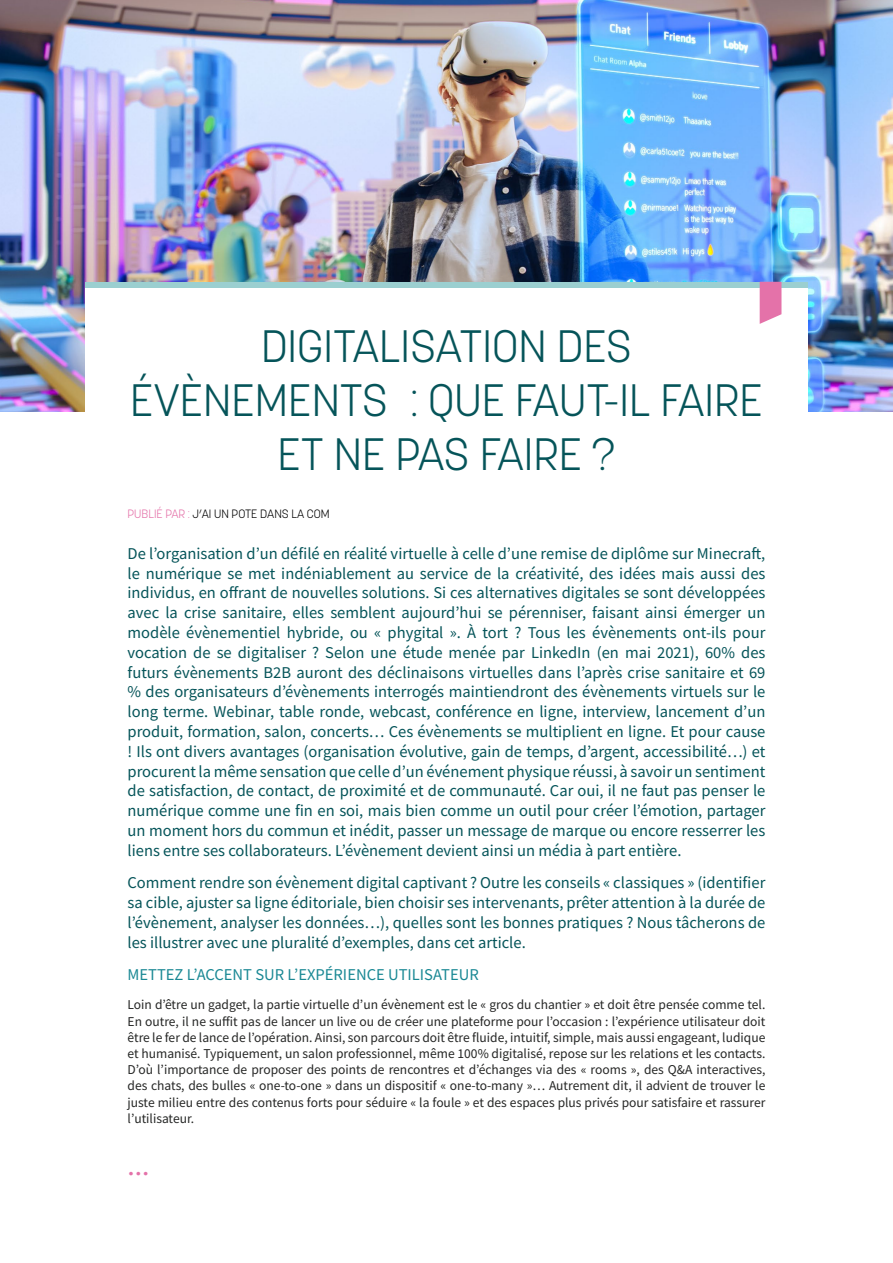
<style>
.page{position:relative;width:893px;height:1263px;background:#fff}
.page>*{position:absolute;margin:0;border:0;box-sizing:border-box;transform-origin:0 0}
.t1{font:300 45px/54px "Korolev";color:#055459;text-align:center}
.t2{font:16.5px/19.8px "Source Sans Pro";color:#055459;text-align:justify}
.t3{font:16.5px "Source Sans Pro";color:#198894}
.t4{font:13.5px/16.2px "Source Sans Pro";color:#252625;text-align:justify}
.t5{font:300 12px "Korolev";color:#000}
.t6{font:12px "Century Gothic";color:#e472a9}
.s1{color:#e472a9}
</style>
<div class="page">
<img style="left:0;top:0;width:893px;height:412px">
<div style="left:85px;top:286px;width:723px;height:184px;background:#fff"></div>
<div style="left:85px;top:282px;width:723px;height:5px;background:#9bcfd0"></div>
<svg style="left:760px;top:282px;width:21px;height:42px"></svg>
<h1 class="t1" style="left:130px;top:319px;width:634px">DIGITALISATION DES<br>ÉVÈNEMENTS : QUE FAUT-IL FAIRE<br>ET NE PAS FAIRE ?</h1>
<p class="t5" style="left:128px;top:506px;width:204px"><span class="s1">PUBLIÉ PAR :</span> J’AI UN POTE DANS LA COM</p>
<p class="t2" style="left:128px;top:543px;width:639px">De l’organisation d’un défilé en réalité virtuelle à celle d’une remise de diplôme sur Minecraft, le numérique se met indéniablement au service de la créativité, des idées mais aussi des individus, en offrant de nouvelles solutions. Si ces alternatives digitales se sont développées avec la crise sanitaire, elles semblent aujourd’hui se pérenniser, faisant ainsi émerger un modèle évènementiel hybride, ou « phygital ». À tort ? Tous les évènements ont-ils pour vocation de se digitaliser ? Selon une étude menée par LinkedIn (en mai 2021), 60% des futurs évènements B2B auront des déclinaisons virtuelles dans l’après crise sanitaire et 69 % des organisateurs d’évènements interrogés maintiendront des évènements virtuels sur le long terme. Webinar, table ronde, webcast, conférence en ligne, interview, lancement d’un produit, formation, salon, concerts… Ces évènements se multiplient en ligne. Et pour cause ! Ils ont divers avantages (organisation évolutive, gain de temps, d’argent, accessibilité…) et procurent la même sensation que celle d’un événement physique réussi, à savoir un sentiment de satisfaction, de contact, de proximité et de communauté. Car oui, il ne faut pas penser le numérique comme une fin en soi, mais bien comme un outil pour créer l’émotion, partager un moment hors du commun et inédit, passer un message de marque ou encore resserrer les liens entre ses collaborateurs. L’évènement devient ainsi un média à part entière.</p>
<p class="t2" style="left:128px;top:873px;width:639px">Comment rendre son évènement digital captivant ? Outre les conseils « classiques » (identifier sa cible, ajuster sa ligne éditoriale, bien choisir ses intervenants, prêter attention à la durée de l’évènement, analyser les données…), quelles sont les bonnes pratiques ? Nous tâcherons de les illustrer avec une pluralité d’exemples, dans cet article.</p>
<p class="t3" style="left:128px;top:964px;width:353px">METTEZ L’ACCENT SUR L’EXPÉRIENCE UTILISATEUR</p>
<p class="t4" style="left:128px;top:997px;width:639px">Loin d’être un gadget, la partie virtuelle d’un évènement est le « gros du chantier » et doit être pensée comme tel.<br>En outre, il ne suffit pas de lancer un live ou de créer une plateforme pour l’occasion : l’expérience utilisateur doit être le fer de lance de l’opération. Ainsi, son parcours doit être fluide, intuitif, simple, mais aussi engageant, ludique et humanisé. Typiquement, un salon professionnel, même 100% digitalisé, repose sur les relations et les contacts.<br>D’où l’importance de proposer des points de rencontres et d’échanges via des « rooms », des Q&amp;A interactives, des chats, des bulles « one-to-one » dans un dispositif « one-to-many »… Autrement dit, il advient de trouver le juste milieu entre des contenus forts pour séduire « la foule » et des espaces plus privés pour satisfaire et rassurer l’utilisateur.</p>
<p class="t6" style="left:128px;top:1165px;width:23px">•••</p>
</div>
